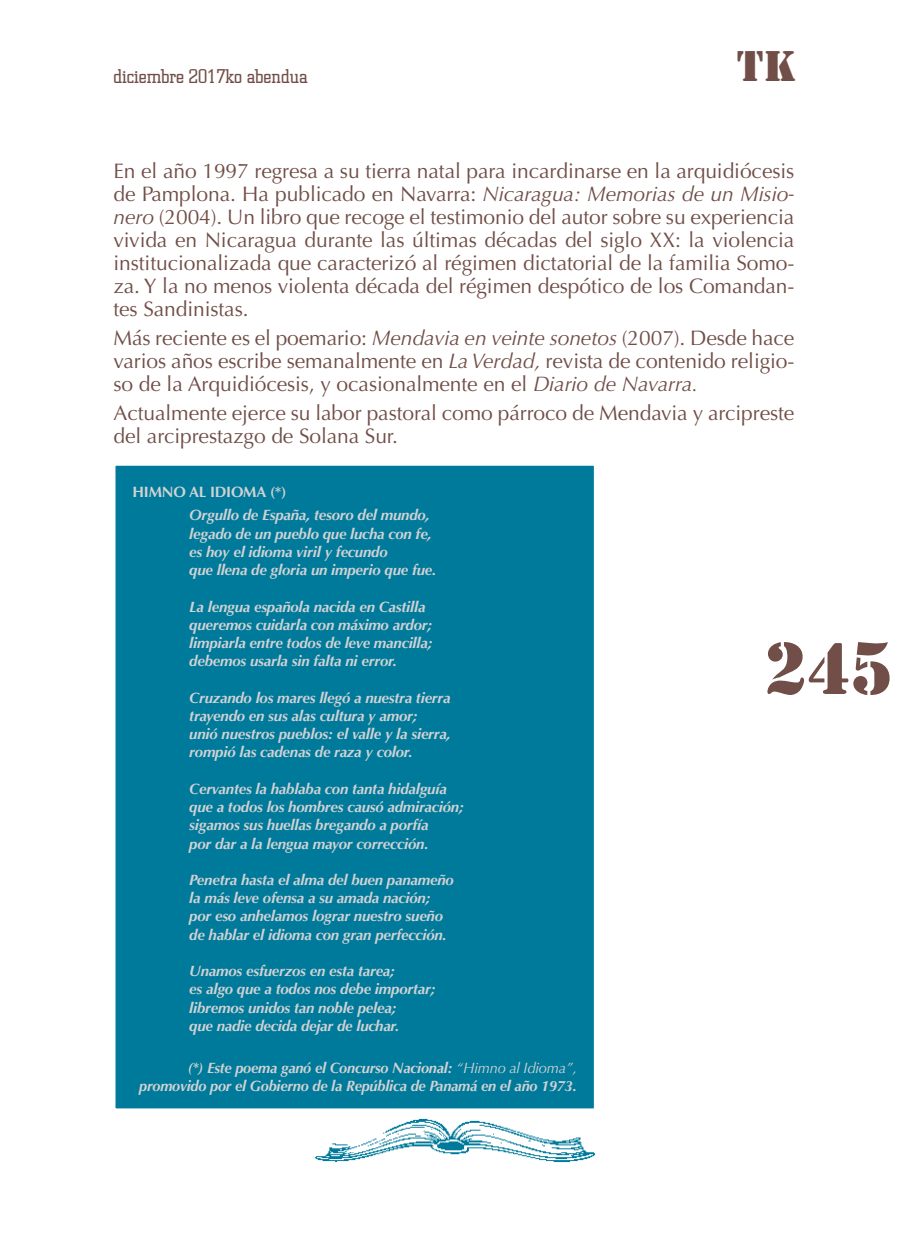
<style>
.page{position:relative;width:908px;height:1248px;background:#fff}
.page>*{position:absolute;margin:0;border:0;box-sizing:border-box;transform-origin:0 0}
.t1{font:68px "Stencil Std";color:#714e47}
.t2{font:40px "Stencil Std";color:#714e47}
.t3{font:21px/23px "Optima";letter-spacing:-.005em;color:#714e47;text-align:justify}
.t4{font:300 20px "Square Slabserif 711 BT";color:#714e47}
.t5{font:italic 700 15px/18.2px "Optima";letter-spacing:-.015em;color:#d1d2d4}
.t6{font:700 15px "Optima";letter-spacing:-.015em;color:#d1d2d4}
.s1{font-style:italic}
.s2{font-weight:400}
</style>
<div class="page">
<div style="left:114px;top:464px;width:480px;height:645px;background:#007a9a"></div>
<div style="left:113px;top:463px;width:482px;height:647px;border:2px solid #fff"></div>
<img style="left:314px;top:1118px;width:281px;height:44px">
<h3 class="t4" style="left:113px;top:64px;width:196px">diciembre 2017ko abendua</h3>
<h2 class="t2" style="left:736px;top:40px;width:61px">TK</h2>
<p class="t3" style="left:113px;top:160px;width:682px">En el año 1997 regresa a su tierra natal para incardinarse en la arquidiócesis de Pamplona. Ha publicado en Navarra: <span class="s1">Nicaragua: Memorias de un Misio&shy;nero</span> (2004). Un libro que recoge el testimonio del autor sobre su experiencia vivida en Nicaragua durante las últimas décadas del siglo XX: la violencia institucionalizada que caracterizó al régimen dictatorial de la familia Somo&shy;za. Y la no menos violenta década del régimen despótico de los Comandan&shy;tes Sandinistas.</p>
<h3 class="t3" style="left:113px;top:326px;width:682px">Más reciente es el poemario: <span class="s1">Mendavia en veinte sonetos</span> (2007). Desde hace varios años escribe semanalmente en <span class="s1">La Verdad,</span> revista de contenido religio&shy;so de la Arquidiócesis, y ocasionalmente en el <span class="s1">Diario de Navarra.</span></h3>
<h3 class="t3" style="left:113px;top:401px;width:682px">Actualmente ejerce su labor pastoral como párroco de Mendavia y arcipreste del arciprestazgo de Solana Sur.</h3>
<p class="t6" style="left:132px;top:482px;width:155px">HIMNO AL IDIOMA (*)</p>
<p class="t5" style="left:189px;top:506px;width:248px">Orgullo de España, tesoro del mundo, legado de un pueblo que lucha con fe, es hoy el idioma viril y fecundo<br>que llena de gloria un imperio que fue.</p>
<p class="t5" style="left:189px;top:597px;width:245px">La lengua española nacida en Castilla queremos cuidarla con máximo ardor; limpiarla entre todos de leve mancilla; debemos usarla sin falta ni error.</p>
<p class="t5" style="left:189px;top:688px;width:263px">Cruzando los mares llegó a nuestra tierra trayendo en sus alas cultura y amor;<br>unió nuestros pueblos: el valle y la sierra, rompió las cadenas de raza y color.</p>
<p class="t5" style="left:189px;top:779px;width:276px">Cervantes la hablaba con tanta hidalguía que a todos los hombres causó admiración; sigamos sus huellas bregando a porfía<br>por dar a la lengua mayor corrección.</p>
<p class="t5" style="left:189px;top:870px;width:266px">Penetra hasta el alma del buen panameño la más leve ofensa a su amada nación; por eso anhelamos lograr nuestro sueño de hablar el idioma con gran perfección.</p>
<p class="t5" style="left:189px;top:961px;width:248px">Unamos esfuerzos en esta tarea;<br>es algo que a todos nos debe importar; libremos unidos tan noble pelea;<br>que nadie decida dejar de luchar.</p>
<p class="t5" style="left:139px;top:1058px;width:439px;text-align:right">(*) Este poema ganó el Concurso Nacional: <span class="s2">“Himno al Idioma”, </span>promovido por el Gobierno de la República de Panamá en el año 1973.</p>
<h1 class="t1" style="left:763px;top:624px;width:130px">245</h1>
</div>
